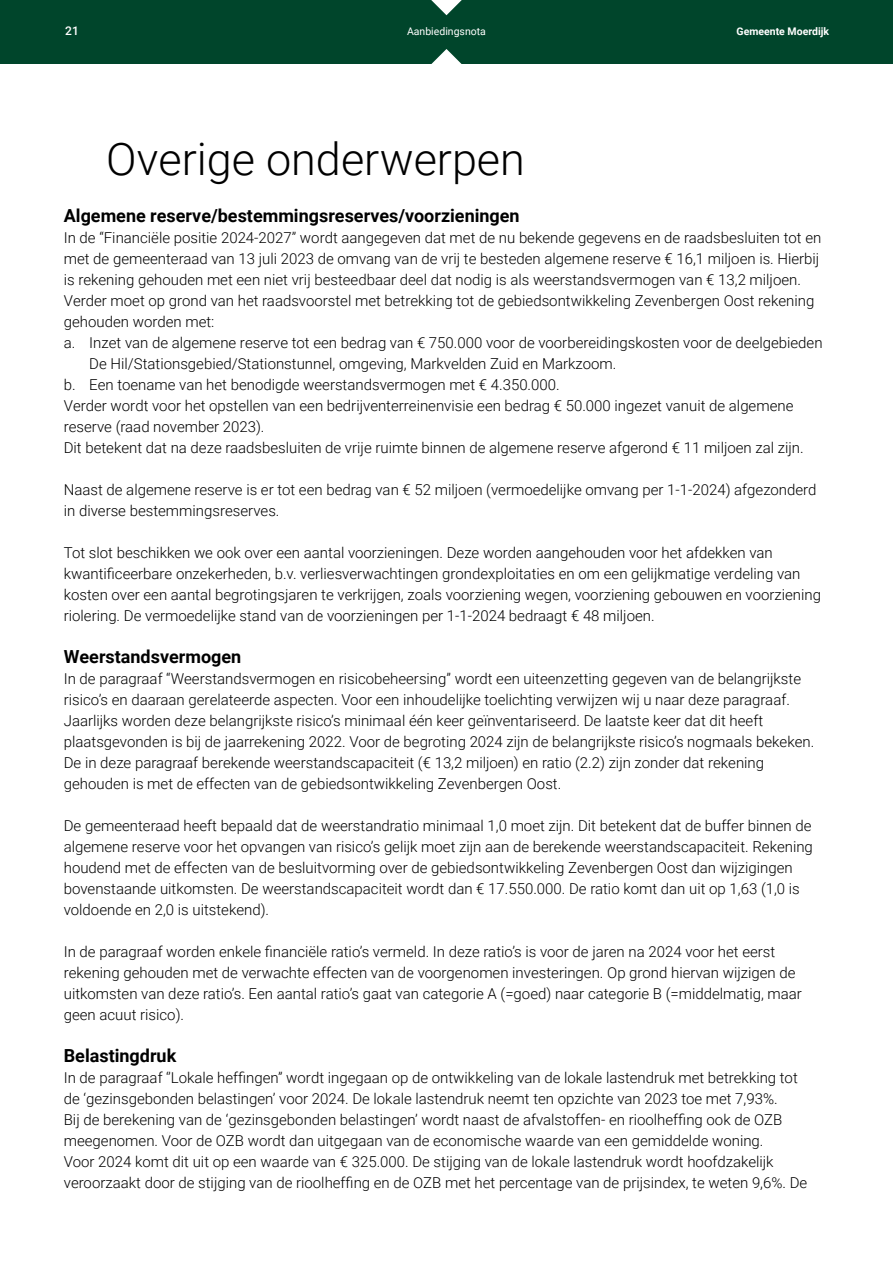
<style>
.page{position:relative;width:893px;height:1263px;background:#fff}
.page>*{position:absolute;margin:0;border:0;box-sizing:border-box;transform-origin:0 0}
.t1{font:300 45px "Roboto";color:#000}
.t2{font:700 18px "Roboto";color:#000}
.Body_Text{font:300 15px/21px "Roboto";color:#000}
.t3{font:500 12px "Roboto";color:#fff}
.t4{font:700 10.5px "Roboto";color:#fff}
.t5{font:10.5px "Roboto";color:#fff}
</style>
<div class="page">
<div style="left:0;top:0;width:893px;height:64px;background:#00452b"></div>
<svg style="left:431px;top:49px;width:31px;height:15px"></svg>
<svg style="left:431px;top:0;width:31px;height:15px"></svg>
<p class="t3" style="left:65px;top:23px;width:15px">21</p>
<p class="t5" style="left:407px;top:24px;width:80px">Aanbiedingsnota</p>
<p class="t4" style="left:736px;top:24px;width:94px">Gemeente Moerdijk</p>
<h2 class="t1" style="left:106px;top:127px;width:420px">Overige onderwerpen</h2>
<h3 class="t2" style="left:64px;top:203px;width:457px">Algemene reserve/bestemmingsreserves/voorzieningen</h3>
<p class="Body_Text" style="left:64px;top:227px;width:759px">In de “Financiële positie 2024-2027” wordt aangegeven dat met de nu bekende gegevens en de raadsbesluiten tot en met de gemeenteraad van 13 juli 2023 de omvang van de vrij te besteden algemene reserve € 16,1 miljoen is. Hierbij is rekening gehouden met een niet vrij besteedbaar deel dat nodig is als weerstandsvermogen van € 13,2 miljoen.<br>Verder moet op grond van het raadsvoorstel met betrekking tot de gebiedsontwikkeling Zevenbergen Oost rekening gehouden worden met:</p>
<p class="Body_Text" style="left:89px;top:332px;width:735px;text-indent:-26px">a. Inzet van de algemene reserve tot een bedrag van € 750.000 voor de voorbereidingskosten voor de deelgebieden<br>De Hil/Stationsgebied/Stationstunnel, omgeving, Markvelden Zuid en Markzoom.</p>
<p class="Body_Text" style="left:64px;top:374px;width:497px">b. Een toename van het benodigde weerstandsvermogen met € 4.350.000.</p>
<p class="Body_Text" style="left:64px;top:395px;width:731px">Verder wordt voor het opstellen van een bedrijventerreinenvisie een bedrag € 50.000 ingezet vanuit de algemene reserve (raad november 2023).</p>
<p class="Body_Text" style="left:64px;top:437px;width:741px">Dit betekent dat na deze raadsbesluiten de vrije ruimte binnen de algemene reserve afgerond € 11 miljoen zal zijn.</p>
<p class="Body_Text" style="left:64px;top:479px;width:754px">Naast de algemene reserve is er tot een bedrag van € 52 miljoen (vermoedelijke omvang per 1-1-2024) afgezonderd in diverse bestemmingsreserves.</p>
<p class="Body_Text" style="left:64px;top:542px;width:759px">Tot slot beschikken we ook over een aantal voorzieningen. Deze worden aangehouden voor het afdekken van kwantificeerbare onzekerheden, b.v. verliesverwachtingen grondexploitaties en om een gelijkmatige verdeling van kosten over een aantal begrotingsjaren te verkrijgen, zoals voorziening wegen, voorziening gebouwen en voorziening riolering. De vermoedelijke stand van de voorzieningen per 1-1-2024 bedraagt € 48 miljoen.</p>
<h3 class="t2" style="left:64px;top:644px;width:179px">Weerstandsvermogen</h3>
<p class="Body_Text" style="left:64px;top:668px;width:752px">In de paragraaf “Weerstandsvermogen en risicobeheersing” wordt een uiteenzetting gegeven van de belangrijkste risico’s en daaraan gerelateerde aspecten. Voor een inhoudelijke toelichting verwijzen wij u naar deze paragraaf.<br>Jaarlijks worden deze belangrijkste risico’s minimaal één keer geïnventariseerd. De laatste keer dat dit heeft plaatsgevonden is bij de jaarrekening 2022. Voor de begroting 2024 zijn de belangrijkste risico’s nogmaals bekeken.<br>De in deze paragraaf berekende weerstandscapaciteit (€ 13,2 miljoen) en ratio (2.2) zijn zonder dat rekening gehouden is met de effecten van de gebiedsontwikkeling Zevenbergen Oost.</p>
<p class="Body_Text" style="left:64px;top:815px;width:751px">De gemeenteraad heeft bepaald dat de weerstandratio minimaal 1,0 moet zijn. Dit betekent dat de buffer binnen de algemene reserve voor het opvangen van risico’s gelijk moet zijn aan de berekende weerstandscapaciteit. Rekening houdend met de effecten van de besluitvorming over de gebiedsontwikkeling Zevenbergen Oost dan wijzigingen bovenstaande uitkomsten. De weerstandscapaciteit wordt dan € 17.550.000. De ratio komt dan uit op 1,63 (1,0 is voldoende en 2,0 is uitstekend).</p>
<p class="Body_Text" style="left:64px;top:941px;width:740px">In de paragraaf worden enkele financiële ratio’s vermeld. In deze ratio’s is voor de jaren na 2024 voor het eerst rekening gehouden met de verwachte effecten van de voorgenomen investeringen. Op grond hiervan wijzigen de uitkomsten van deze ratio’s. Een aantal ratio’s gaat van categorie A (=goed) naar categorie B (=middelmatig, maar geen acuut risico).</p>
<h3 class="t2" style="left:64px;top:1043px;width:114px">Belastingdruk</h3>
<p class="Body_Text" style="left:64px;top:1067px;width:745px">In de paragraaf ‘’Lokale heffingen” wordt ingegaan op de ontwikkeling van de lokale lastendruk met betrekking tot de ‘gezinsgebonden belastingen’ voor 2024. De lokale lastendruk neemt ten opzichte van 2023 toe met 7,93%.<br>Bij de berekening van de ‘gezinsgebonden belastingen’ wordt naast de afvalstoffen- en rioolheffing ook de OZB meegenomen. Voor de OZB wordt dan uitgegaan van de economische waarde van een gemiddelde woning.<br>Voor 2024 komt dit uit op een waarde van € 325.000. De stijging van de lokale lastendruk wordt hoofdzakelijk veroorzaakt door de stijging van de rioolheffing en de OZB met het percentage van de prijsindex, te weten 9,6%. De</p>
</div>
